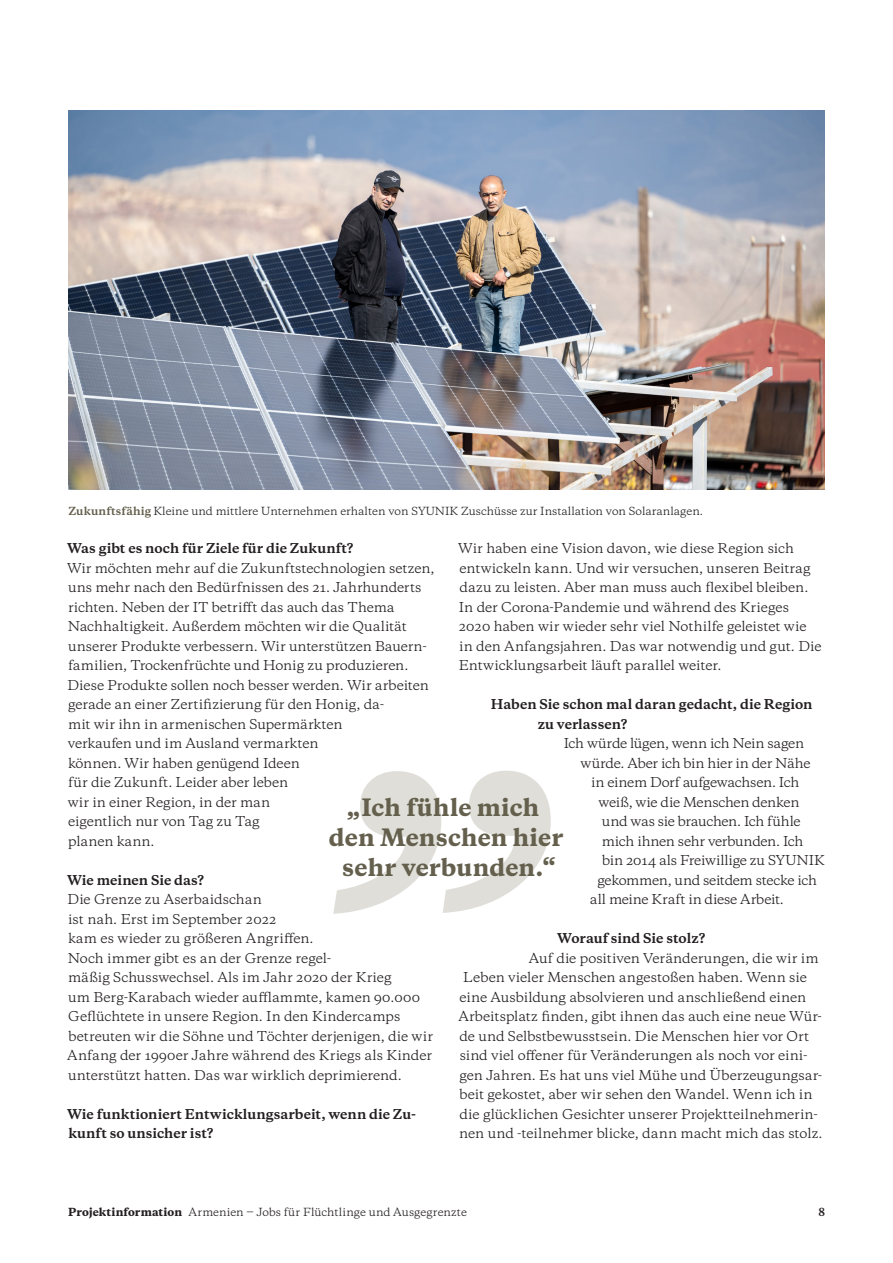
<style>
.page{position:relative;width:893px;height:1263px;background:#fff}
.page>*{position:absolute;margin:0;border:0;box-sizing:border-box;transform-origin:0 0}
.t1{font:800 22.5px/30px "Galaxie Copernicus";letter-spacing:.005em;color:#64604d;text-align:center}
.Projektinfo_Fließtext_8_5pt_ZAB_13_pt{font:12.75px/19.5px "Galaxie Copernicus";letter-spacing:-.01em;color:#231f20}
.Projektinfo_Fließtext_8_5pt_ZAB_13_pt-2{font:700 12.75px/19.5px "Galaxie Copernicus";letter-spacing:.005em;color:#231f20}
.Projektinfo_Fließtext_8_5pt_ZAB_13_pt-3{font:12.75px "Galaxie Copernicus";letter-spacing:-.03em;color:#231f20}
.Projektinfo_Bildunterschrift__7pt_ZAB_12{font:10.5px "Galaxie Copernicus";color:#231f20}
.t2{font:700 10.5px "Galaxie Copernicus";color:#231f20}
.s1{font-weight:700;color:#64604d}
.s2{font-weight:800}
</style>
<div class="page">
<img style="left:68px;top:111px;width:757px;height:378px">
<svg style="left:333px;top:771px;width:218px;height:143px"></svg>
<p class="Projektinfo_Bildunterschrift__7pt_ZAB_12" style="left:68px;top:503px;width:636px"><span class="s1">Zukunftsfähig</span> Kleine und mittlere Unternehmen erhalten von SYUNIK Zuschüsse zur Installation von Solaranlagen.</p>
<p class="Projektinfo_Fließtext_8_5pt_ZAB_13_pt-2" style="left:67px;top:539px;width:288px">Was gibt es noch für Ziele für die Zukunft?</p>
<p class="Projektinfo_Fließtext_8_5pt_ZAB_13_pt" style="left:67px;top:558px;width:369px">Wir möchten mehr auf die Zukunftstechnologien setzen, uns mehr nach den Bedürfnissen des 21. Jahrhunderts richten. Neben der IT betrifft das auch das Thema Nachhaltigkeit. Außerdem möchten wir die Qualität unserer Produkte verbessern. Wir unterstützen Bauern&shy;familien, Trockenfrüchte und Honig zu produzieren.<br>Diese Produkte sollen noch besser werden. Wir arbeiten gerade an einer Zertifizierung für den Honig, da-<br>mit wir ihn in armenischen Supermärkten<br>verkaufen und im Ausland vermarkten<br>können. Wir haben genügend Ideen<br>für die Zukunft. Leider aber leben<br>wir in einer Region, in der man<br>eigentlich nur von Tag zu Tag<br>planen kann.</p>
<p class="Projektinfo_Fließtext_8_5pt_ZAB_13_pt-2" style="left:67px;top:870px;width:139px">Wie meinen Sie das?</p>
<p class="Projektinfo_Fließtext_8_5pt_ZAB_13_pt" style="left:67px;top:889px;width:367px">Die Grenze zu Aserbaidschan<br>ist nah. Erst im September 2022<br>kam es wieder zu größeren Angriffen.<br>Noch immer gibt es an der Grenze regel-<br>mäßig Schusswechsel. Als im Jahr 2020 der Krieg<br>um Berg-Karabach wieder aufflammte, kamen 90.000<br>Geflüchtete in unsere Region. In den Kindercamps betreuten wir die Söhne und Töchter derjenigen, die wir Anfang der 1990er Jahre während des Kriegs als Kinder unterstützt hatten. Das war wirklich deprimierend.</p>
<p class="Projektinfo_Fließtext_8_5pt_ZAB_13_pt-2" style="left:67px;top:1104px;width:351px">Wie funktioniert Entwicklungsarbeit, wenn die Zu&shy;kunft so unsicher ist?</p>
<p class="Projektinfo_Fließtext_8_5pt_ZAB_13_pt" style="left:458px;top:538px;width:365px">Wir haben eine Vision davon, wie diese Region sich entwickeln kann. Und wir versuchen, unseren Beitrag dazu zu leisten. Aber man muss auch flexibel bleiben.<br>In der Corona-Pandemie und während des Krieges 2020 haben wir wieder sehr viel Nothilfe geleistet wie in den Anfangsjahren. Das war notwendig und gut. Die Entwicklungsarbeit läuft parallel weiter.</p>
<p class="Projektinfo_Fließtext_8_5pt_ZAB_13_pt-2" style="left:538px;top:695px;width:276px;text-indent:-47px">Haben Sie schon mal daran gedacht, die Region zu verlassen?</p>
<p class="Projektinfo_Fließtext_8_5pt_ZAB_13_pt-3" style="left:564px;top:735px;width:242px">Ich würde lügen, wenn ich Nein sagen</p>
<p class="Projektinfo_Fließtext_8_5pt_ZAB_13_pt" style="left:580px;top:753px;width:232px">würde. Aber ich bin hier in der Nähe</p>
<p class="Projektinfo_Fließtext_8_5pt_ZAB_13_pt-3" style="left:591px;top:774px;width:209px">in einem Dorf aufgewachsen. Ich</p>
<p class="Projektinfo_Fließtext_8_5pt_ZAB_13_pt-3" style="left:598px;top:793px;width:202px">weiß, wie die Menschen denken</p>
<p class="Projektinfo_Fließtext_8_5pt_ZAB_13_pt-3" style="left:602px;top:813px;width:200px">und was sie brauchen. Ich fühle</p>
<p class="Projektinfo_Fließtext_8_5pt_ZAB_13_pt-3" style="left:602px;top:832px;width:203px">mich ihnen sehr verbunden. Ich</p>
<p class="Projektinfo_Fließtext_8_5pt_ZAB_13_pt" style="left:602px;top:850px;width:224px">bin 2014 als Freiwillige zu SYUNIK</p>
<p class="Projektinfo_Fließtext_8_5pt_ZAB_13_pt-3" style="left:597px;top:871px;width:221px">gekommen, und seitdem stecke ich</p>
<p class="Projektinfo_Fließtext_8_5pt_ZAB_13_pt" style="left:590px;top:889px;width:195px">all meine Kraft in diese Arbeit.</p>
<p class="Projektinfo_Fließtext_8_5pt_ZAB_13_pt-2" style="left:557px;top:929px;width:150px">Worauf sind Sie stolz?</p>
<p class="Projektinfo_Fließtext_8_5pt_ZAB_13_pt" style="left:529px;top:948px;width:291px">Auf die positiven Veränderungen, die wir im</p>
<p class="Projektinfo_Fließtext_8_5pt_ZAB_13_pt" style="left:463px;top:967px;width:345px">Leben vieler Menschen angestoßen haben. Wenn sie</p>
<p class="Projektinfo_Fließtext_8_5pt_ZAB_13_pt" style="left:459px;top:987px;width:348px">eine Ausbildung absolvieren und anschließend einen</p>
<p class="Projektinfo_Fließtext_8_5pt_ZAB_13_pt" style="left:458px;top:1006px;width:365px">Arbeitsplatz finden, gibt ihnen das auch eine neue Wür-</p>
<p class="Projektinfo_Fließtext_8_5pt_ZAB_13_pt" style="left:459px;top:1026px;width:351px">de und Selbstbewusstsein. Die Menschen hier vor Ort</p>
<p class="Projektinfo_Fließtext_8_5pt_ZAB_13_pt" style="left:460px;top:1045px;width:349px">sind viel offener für Veränderungen als noch vor eini-</p>
<p class="Projektinfo_Fließtext_8_5pt_ZAB_13_pt" style="left:459px;top:1065px;width:364px">gen Jahren. Es hat uns viel Mühe und Überzeugungsar-</p>
<p class="Projektinfo_Fließtext_8_5pt_ZAB_13_pt" style="left:460px;top:1084px;width:354px">beit gekostet, aber wir sehen den Wandel. Wenn ich in</p>
<p class="Projektinfo_Fließtext_8_5pt_ZAB_13_pt" style="left:459px;top:1104px;width:360px">die glücklichen Gesichter unserer Projektteilnehmerin-</p>
<p class="Projektinfo_Fließtext_8_5pt_ZAB_13_pt" style="left:459px;top:1123px;width:365px">nen und -teilnehmer blicke, dann macht mich das stolz.</p>
<p class="t1" style="left:329px;top:792px;width:236px">„Ich fühle mich den Menschen hier sehr verbunden.“</p>
<p class="Projektinfo_Bildunterschrift__7pt_ZAB_12" style="left:68px;top:1205px;width:400px"><span class="s2">Projektinformation</span> Armenien ‒ Jobs für Flüchtlinge und Ausgegrenzte</p>
<p class="t2" style="left:818px;top:1205px;width:8px">8</p>
</div>
